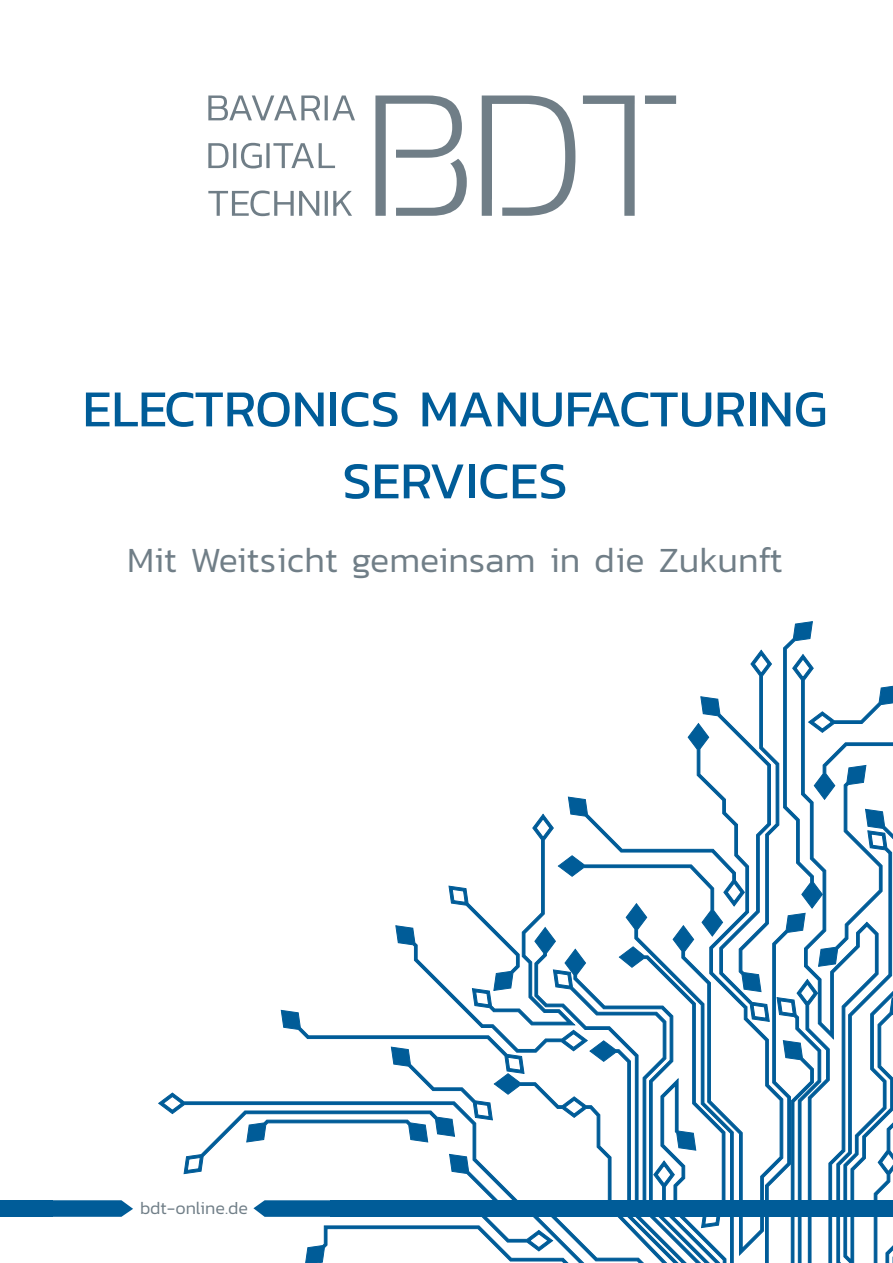
<style>
.page{position:relative;width:893px;height:1263px;background:#fff}
.page>*{position:absolute;margin:0;border:0;box-sizing:border-box;transform-origin:0 0}
.t1{font:52.5px/72px "Kanit";color:#005c98;text-align:center}
.t2{font:300 36px "Kanit";color:#707e87}
.t3{font:300 18px "Kanit";color:#707e87}
</style>
<div class="page">
<svg style="left:208px;top:96px;width:468px;height:120px"></svg>
<svg style="left:183px;top:621px;width:710px;height:642px"></svg>
<div style="left:331px;top:1200px;width:562px;height:17px;background:#005c98"></div>
<svg style="left:53px;top:1200px;width:80px;height:17px"></svg>
<div style="left:0;top:1200px;width:53px;height:17px;background:#005c98"></div>
<h1 class="t1" style="left:83px;top:372px;width:746px">ELECTRONICS MANUFACTURING<br>SERVICES</h1>
<p class="t2" style="left:127px;top:535px;width:657px">Mit Weitsicht gemeinsam in die Zukunft</p>
<p class="t3" style="left:140px;top:1195px;width:110px">bdt-online.de</p>
</div>
